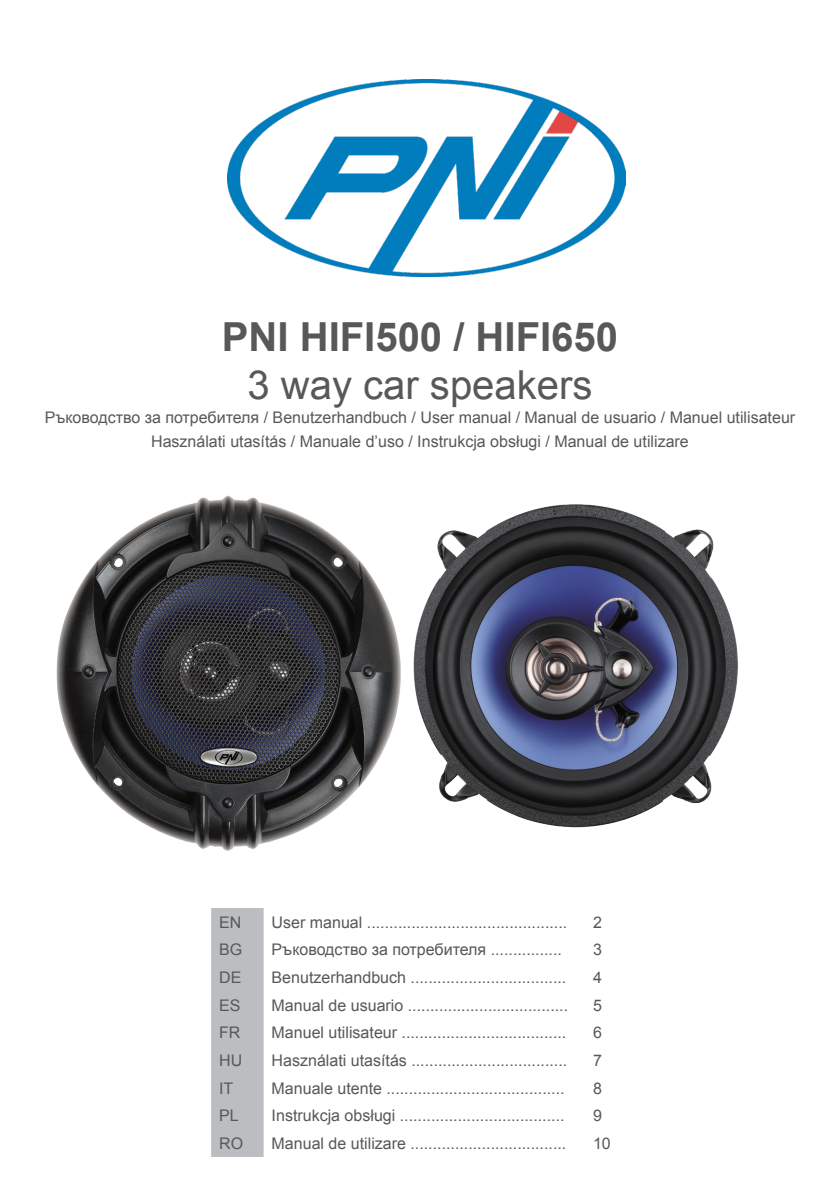
<style>
.page{position:relative;width:840px;height:1191px;background:#fff}
.page>*{position:absolute;margin:0;border:0;box-sizing:border-box;transform-origin:0 0}
.Bold_title{font:700 40px "Arial";color:#57585a}
.t1{font:40px "Arial";color:#57585a}
.t2{font:16px "Arial";color:#57585a}
</style>
<div class="page">
<div style="left:211px;top:908px;width:52px;height:249px;background:#bcbdc0"></div>
<img style="left:227px;top:79px;width:398px;height:198px">
<img style="left:56px;top:495px;width:345px;height:356px">
<img style="left:413px;top:504px;width:325px;height:324px">
<p class="Bold_title" style="left:222px;top:310px;width:397px">PNI HIFI500 / HIFI650</p>
<p class="t1" style="left:247px;top:358px;width:346px">3 way car speakers</p>
<p class="t2" style="left:45px;top:406px;width:751px">Ръководство за потребителя / Benutzerhandbuch / User manual / Manual de usuario / Manuel utilisateur</p>
<p class="t2" style="left:151px;top:430px;width:539px">Használati utasítás / Manuale d’uso / Instrukcja obsługi / Manual de utilizare</p>
<p class="t2" style="left:219px;top:911px;width:24px">EN</p>
<p class="t2" style="left:271px;top:911px;width:297px">User manual .............................................</p>
<p class="t2" style="left:592px;top:911px;width:10px">2</p>
<p class="t2" style="left:219px;top:939px;width:25px">BG</p>
<p class="t2" style="left:271px;top:939px;width:292px">Ръководство за потребителя ................</p>
<p class="t2" style="left:592px;top:939px;width:10px">3</p>
<p class="t2" style="left:219px;top:967px;width:24px">DE</p>
<p class="t2" style="left:271px;top:967px;width:296px">Benutzerhandbuch ...................................</p>
<p class="t2" style="left:592px;top:967px;width:10px">4</p>
<p class="t2" style="left:219px;top:994px;width:23px">ES</p>
<p class="t2" style="left:271px;top:994px;width:298px">Manual de usuario ....................................</p>
<p class="t2" style="left:592px;top:994px;width:10px">5</p>
<p class="t2" style="left:219px;top:1022px;width:23px">FR</p>
<p class="t2" style="left:271px;top:1022px;width:296px">Manuel utilisateur .....................................</p>
<p class="t2" style="left:592px;top:1022px;width:10px">6</p>
<p class="t2" style="left:219px;top:1049px;width:25px">HU</p>
<p class="t2" style="left:271px;top:1049px;width:297px">Használati utasítás ...................................</p>
<p class="t2" style="left:592px;top:1049px;width:10px">7</p>
<p class="t2" style="left:219px;top:1077px;width:16px">IT</p>
<p class="t2" style="left:271px;top:1077px;width:294px">Manuale utente ........................................</p>
<p class="t2" style="left:592px;top:1077px;width:10px">8</p>
<p class="t2" style="left:219px;top:1105px;width:21px">PL</p>
<p class="t2" style="left:271px;top:1105px;width:294px">Instrukcja obsługi .....................................</p>
<p class="t2" style="left:592px;top:1105px;width:10px">9</p>
<p class="t2" style="left:219px;top:1132px;width:25px">RO</p>
<p class="t2" style="left:271px;top:1132px;width:296px">Manual de utilizare ...................................</p>
<p class="t2" style="left:592px;top:1132px;width:19px">10</p>
</div>
